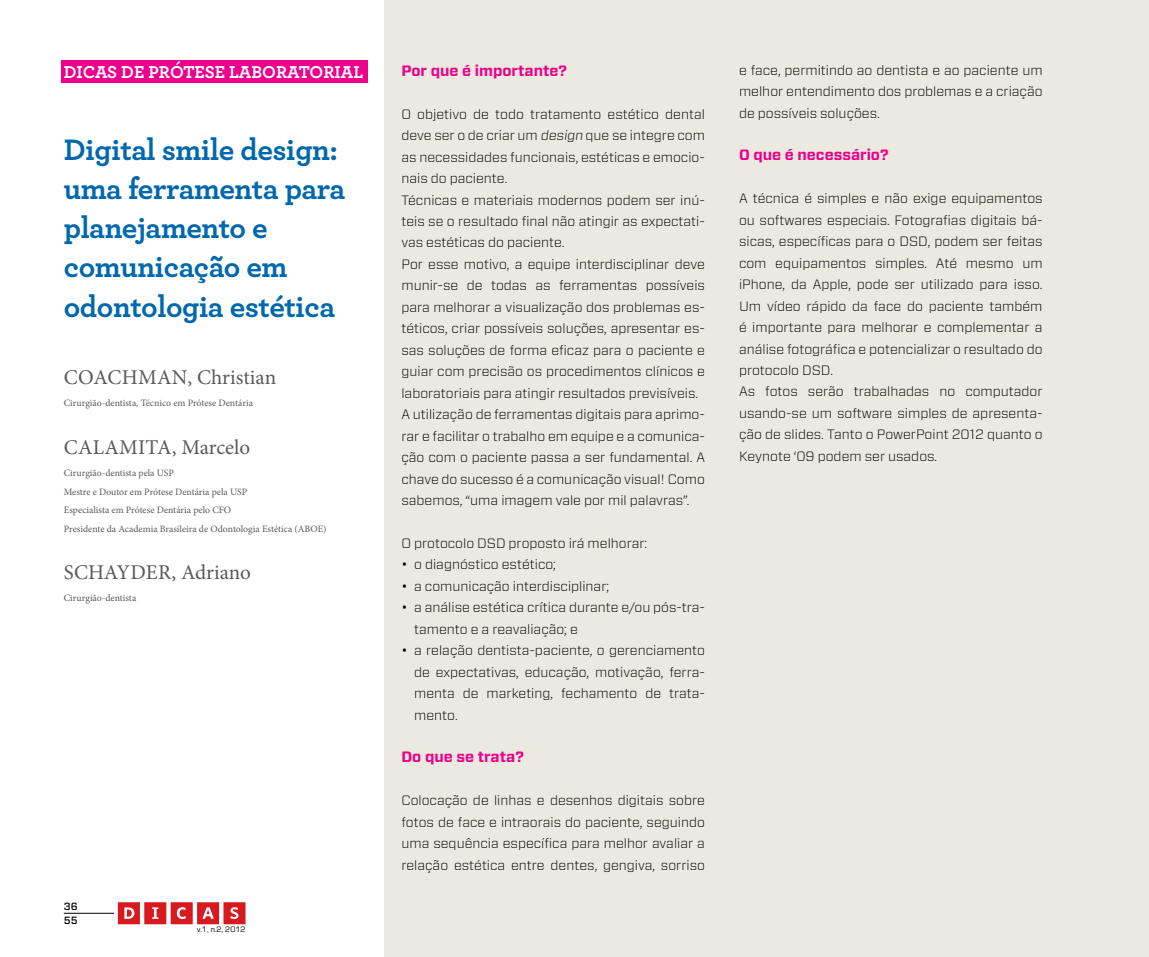
<style>
.page{position:relative;width:1149px;height:957px;background:#fff}
.page>*{position:absolute;margin:0;border:0;box-sizing:border-box;transform-origin:0 0}
.t1{font:700 31.05px/39px "Archer Pro";letter-spacing:-.015em;color:#0068ad}
.t2{font:21px "Minion Pro";letter-spacing:.01em;color:#58595b}
.t3{font:700 18px "Archer Pro";color:#fff}
.t4{font:700 15px "Forza";color:#ec008c}
.t5{font:300 13.5px/21.5px "Forza";color:#000}
.t6{font:500 10.5px "Forza";color:#000}
.t7{font:9.75px/18.6px "Minion Pro";color:#58595b}
.t8{font:8.25px "Eurostile";color:#000}
</style>
<div class="page">
<svg style="left:118px;top:902px;width:127px;height:22px"></svg>
<hr style="left:64px;top:913px;width:50px;height:1px;background:#000">
<div style="left:384px;top:0;width:764px;height:957px;background:#ebe9e0"></div>
<div style="left:61px;top:61px;width:306px;height:22px;background:#ec008c"></div>
<h3 class="t3" style="left:64px;top:58px;width:301px">DICAS DE PRÓTESE LABORATORIAL</h3>
<h1 class="t1" style="left:64px;top:129px;width:283px">Digital smile design: uma ferramenta para planejamento e comunicação em odontologia estética</h1>
<h2 class="t2" style="left:64px;top:363px;width:214px">Coachman, Christian</h2>
<p class="t7" style="left:64px;top:394px;width:190px">Cirurgião-dentista, Técnico em Prótese Dentária</p>
<h2 class="t2" style="left:64px;top:433px;width:188px">Calamita, Marcelo</h2>
<p class="t7" style="left:64px;top:464px;width:264px">Cirurgião-dentista pela USP<br>Mestre e Doutor em Prótese Dentária pela USP<br>Especialista em Prótese Dentária pelo CFO<br>Presidente da Academia Brasileira de Odontologia Estética (ABOE)</p>
<h2 class="t2" style="left:64px;top:558px;width:188px">Schayder, Adriano</h2>
<p class="t7" style="left:64px;top:589px;width:74px">Cirurgião-dentista</p>
<p class="t6" style="left:64px;top:899px;width:15px">36</p>
<p class="t6" style="left:64px;top:913px;width:15px">55</p>
<p class="t8" style="left:197px;top:925px;width:50px">v.1, n.2, 2012</p>
<p class="t4" style="left:401px;top:61px;width:167px">Por que é importante?</p>
<p class="t5" style="left:401px;top:103px;width:305px">O objetivo de todo tratamento estético dental deve ser o de criar um design que se integre com as necessidades funcionais, estéticas e emocio&shy;nais do paciente.<br>Técnicas e materiais modernos podem ser inú&shy;teis se o resultado final não atingir as expectati&shy;vas estéticas do paciente.<br>Por esse motivo, a equipe interdisciplinar deve munir-se de todas as ferramentas possíveis para melhorar a visualização dos problemas es&shy;téticos, criar possíveis soluções, apresentar es&shy;sas soluções de forma eficaz para o paciente e guiar com precisão os procedimentos clínicos e laboratoriais para atingir resultados previsíveis.<br>A utilização de ferramentas digitais para aprimo&shy;rar e facilitar o trabalho em equipe e a comunica&shy;ção com o paciente passa a ser fundamental. A chave do sucesso é a comunicação visual! Como sabemos, “uma imagem vale por mil palavras”.</p>
<p class="t5" style="left:401px;top:532px;width:247px">O protocolo DSD proposto irá melhorar:</p>
<p class="t5" style="left:401px;top:553px;width:156px">• o diagnóstico estético;</p>
<p class="t5" style="left:401px;top:575px;width:209px">• a comunicação interdisciplinar;</p>
<p class="t5" style="left:414px;top:596px;width:292px;text-indent:-13px">• a análise estética crítica durante e/ou pós-tra&shy;tamento e a reavaliação; e</p>
<p class="t5" style="left:414px;top:639px;width:292px;text-align:justify;text-indent:-13px">• a relação dentista-paciente, o gerenciamento de expectativas, educação, motivação, ferra&shy;menta de marketing, fechamento de trata&shy;mento.</p>
<p class="t4" style="left:401px;top:747px;width:124px">Do que se trata?</p>
<p class="t5" style="left:401px;top:789px;width:305px;text-align:justify">Colocação de linhas e desenhos digitais sobre fotos de face e intraorais do paciente, seguindo uma sequência específica para melhor avaliar a relação estética entre dentes, gengiva, sorriso</p>
<p class="t5" style="left:738px;top:59px;width:305px;text-align:justify">e face, permitindo ao dentista e ao paciente um melhor entendimento dos problemas e a criação de possíveis soluções.</p>
<p class="t4" style="left:738px;top:145px;width:151px">O que é necessário?</p>
<p class="t5" style="left:738px;top:187px;width:305px">A técnica é simples e não exige equipamentos ou softwares especiais. Fotografias digitais bá&shy;sicas, específicas para o DSD, podem ser feitas com equipamentos simples. Até mesmo um iPhone, da Apple, pode ser utilizado para isso.<br>Um vídeo rápido da face do paciente também é importante para melhorar e complementar a análise fotográfica e potencializar o resultado do protocolo DSD.<br>As fotos serão trabalhadas no computador usando-se um software simples de apresenta&shy;ção de slides. Tanto o PowerPoint 2012 quanto o Keynote ‘09 podem ser usados.</p>
</div>
